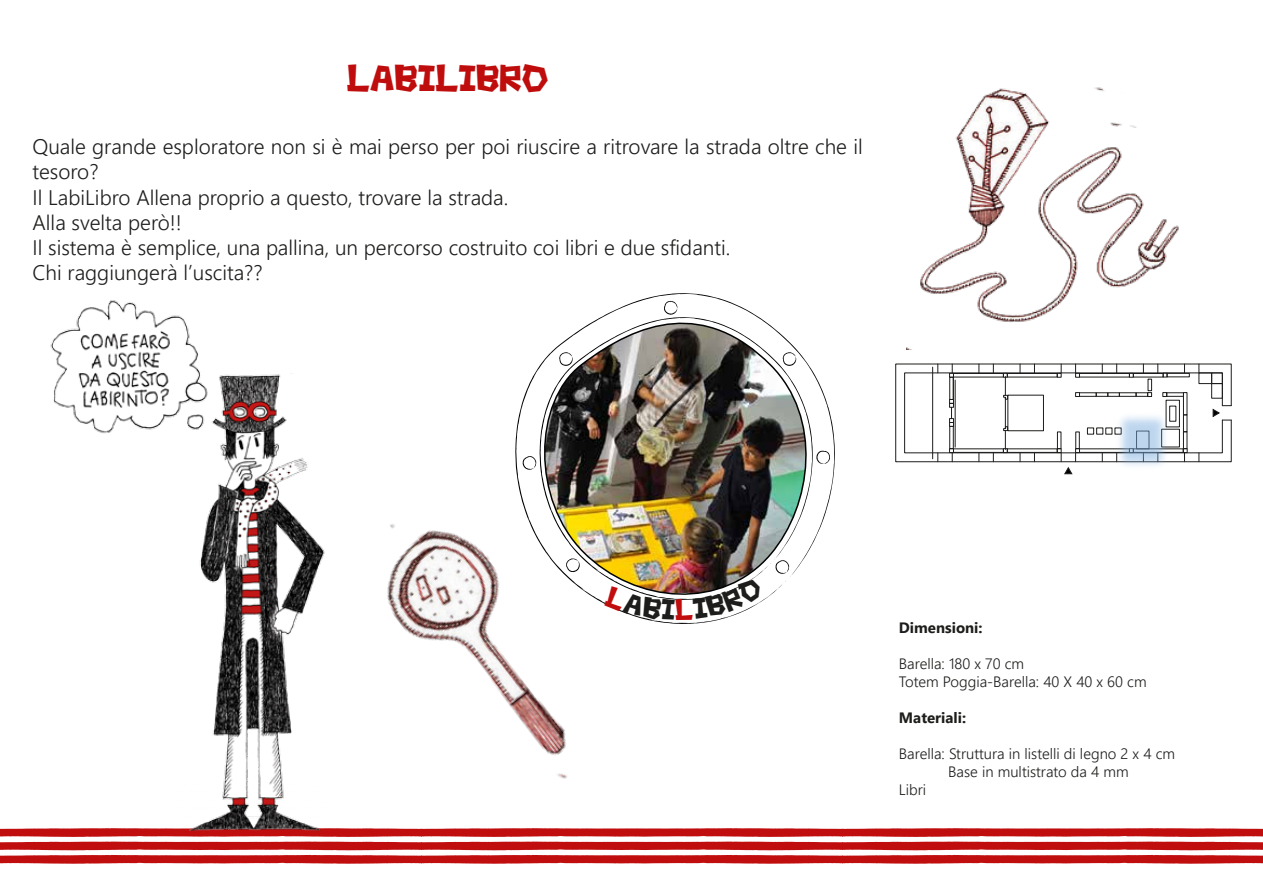
<style>
.page{position:relative;width:1263px;height:893px;background:#fff}
.page>*{position:absolute;margin:0;border:0;box-sizing:border-box;transform-origin:0 0}
.t1{font:31.5px "Square rough";color:#bf0d0d}
.t2{font:300 21px/25.2px "Nirmala UI";color:#1d1d1b}
.t3{font:300 15px/18px "Nirmala UI";color:#1d1d1b}
.t4{font:700 15px "Nirmala UI";color:#1d1d1b}
</style>
<div class="page">
<svg style="left:0;top:828px;width:1263px;height:36px"></svg>
<svg style="left:895px;top:364px;width:336px;height:110px"></svg>
<img style="left:1069px;top:365px;width:146px;height:110px">
<svg style="left:515px;top:293px;width:320px;height:250px"></svg>
<img style="left:539px;top:317px;width:274px;height:258px">
<svg style="left:664px;top:301px;width:14px;height:14px"></svg>
<svg style="left:783px;top:352px;width:13px;height:14px"></svg>
<svg style="left:559px;top:352px;width:14px;height:14px"></svg>
<svg style="left:816px;top:451px;width:14px;height:14px"></svg>
<img style="left:177px;top:374px;width:114px;height:460px">
<img style="left:50px;top:300px;width:202px;height:140px">
<img style="left:907px;top:87px;width:272px;height:262px">
<img style="left:291px;top:448px;width:420px;height:416px">
<img style="left:604px;top:557px;width:188px;height:67px">
<p class="t1" style="left:347px;top:62px;width:203px">LABILIBRO</p>
<p class="t2" style="left:33px;top:133px;width:832px">Quale grande esploratore non si è mai perso per poi riuscire a ritrovare la strada oltre che il tesoro?<br>Il LabiLibro Allena proprio a questo, trovare la strada.<br>Alla svelta però!!<br>Il sistema è semplice, una pallina, un percorso costruito coi libri e due sfidanti.<br>Chi raggiungerà lʼuscita??</p>
<p class="t4" style="left:899px;top:616px;width:85px">Dimensioni:</p>
<p class="t3" style="left:899px;top:653px;width:249px">Barella: 180 x 70 cm<br>Totem Poggia-Barella: 40 X 40 x 60 cm</p>
<p class="t4" style="left:899px;top:706px;width:69px">Materiali:</p>
<p class="t3" style="left:899px;top:743px;width:278px">Barella: Struttura in listelli di legno 2 x 4 cm</p>
<p class="t3" style="left:948px;top:761px;width:182px">Base in multistrato da 4 mm</p>
<p class="t3" style="left:899px;top:779px;width:29px">Libri</p>
</div>
